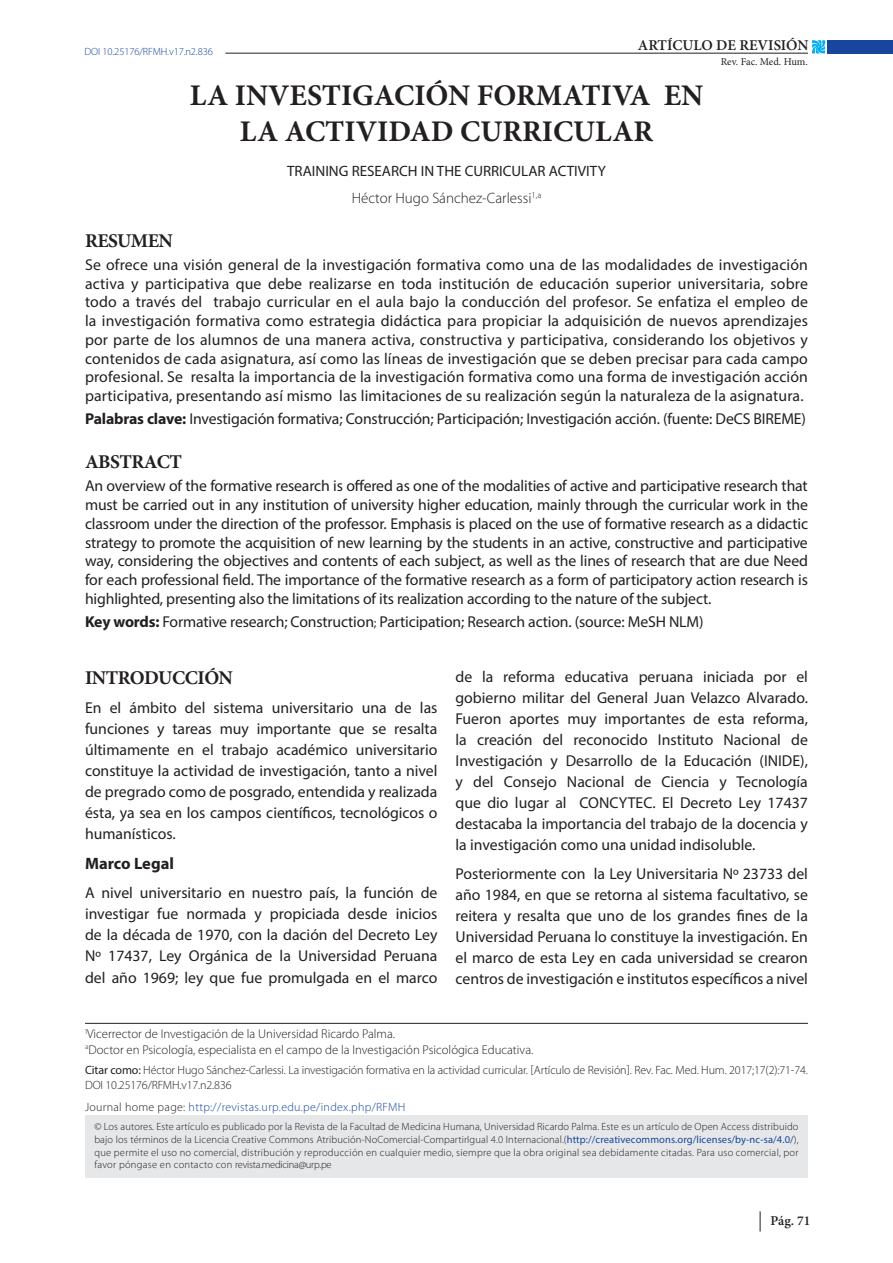
<style>
.page{position:relative;width:893px;height:1263px;background:#fff}
.page>*{position:absolute;margin:0;border:0;box-sizing:border-box;transform-origin:0 0}
.t1{font:700 30px "Minion Pro";color:#231f20}
.PARRAFO_OK{font:700 19.5px "Minion Pro";letter-spacing:-.025em;color:#231f20}
.PARRAFO_OK-2{font:700 16.5px "Myriad Pro";color:#231f20}
.PARRAFO_OK-3{font:15.75px/21px "Myriad Pro";color:#231f20;text-align:justify}
.PARRAFO_6_ABAJO{font:15.75px "Myriad Pro";letter-spacing:-.01em;color:#231f20}
.t2{font:15px "Myriad Pro";color:#231f20}
.t3{font:300 15px "Myriad Pro";color:#231f20}
.t4{font:600 15px "Minion Pro";letter-spacing:-.005em;color:#231f20}
.t5{font:600 13.5px "Minion Pro";color:#231f20}
.t6{font:300 12.75px "Myriad Pro";color:#231f20}
.t7{font:300 12px/14.4px "Myriad Pro";letter-spacing:-.01em;color:#231f20}
.t8{font:300 12px "Myriad Pro";letter-spacing:.025em;color:#18469d}
.t9{font:300 10.5px/12.6px "Myriad Pro";letter-spacing:.025em;color:#231f20;text-align:justify}
.t10{font:300 10.5px "Myriad Pro";letter-spacing:-.01em;color:#18469d}
.t11{font:10.5px "Minion Pro";color:#231f20}
.s1{font-weight:700}
.s2{font-size:12.75px}
.s3{font-weight:400}
.s4{color:#231f20}
.s5{font-weight:400;color:#18469d}
</style>
<div class="page">
<svg style="left:760px;top:1211px;width:1px;height:20px"></svg>
<hr style="left:225px;top:53px;width:583px;height:1px;background:#231f20">
<div style="left:828px;top:40px;width:65px;height:14px;background:#18469d"></div>
<svg style="left:812px;top:40px;width:14px;height:14px"></svg>
<hr style="left:85px;top:1023px;width:723px;height:1px;background:#231f20">
<div style="left:85px;top:1116px;width:723px;height:62px;background:#e6e7e9"></div>
<p class="t10" style="left:85px;top:45px;width:130px">DOI 10.25176/RFMH.v17.n2.836</p>
<p class="t4" style="left:638px;top:35px;width:172px">ARTÍCULO DE REVISIÓN</p>
<p class="t11" style="left:721px;top:54px;width:89px">Rev. Fac. Med. Hum.</p>
<p class="t1" style="left:190px;top:74px;width:515px">LA INVESTIGACIÓN FORMATIVA EN</p>
<p class="t1" style="left:240px;top:110px;width:415px">LA ACTIVIDAD CURRICULAR</p>
<p class="t2" style="left:287px;top:162px;width:320px">TRAINING RESEARCH IN THE CURRICULAR ACTIVITY</p>
<p class="t3" style="left:352px;top:189px;width:191px">Héctor Hugo Sánchez-Carlessi<sup>1,a</sup></p>
<p class="PARRAFO_OK" style="left:85px;top:227px;width:89px">RESUMEN</p>
<p class="PARRAFO_OK-3" style="left:85px;top:255px;width:724px;line-height:18.8px">Se ofrece una visión general de la investigación formativa como una de las modalidades de investigación activa y participativa que debe realizarse en toda institución de educación superior universitaria, sobre todo a través del trabajo curricular en el aula bajo la conducción del profesor. Se enfatiza el empleo de la investigación formativa como estrategia didáctica para propiciar la adquisición de nuevos aprendizajes por parte de los alumnos de una manera activa, constructiva y participativa, considerando los objetivos y contenidos de cada asignatura, así como las líneas de investigación que se deben precisar para cada campo profesional. Se resalta la importancia de la investigación formativa como una forma de investigación acción participativa, presentando así mismo las limitaciones de su realización según la naturaleza de la asignatura.</p>
<p class="PARRAFO_6_ABAJO" style="left:85px;top:409px;width:722px"><span class="s1">Palabras clave:</span> Investigación formativa; Construcción; Participación; Investigación acción. (fuente: DeCS BIREME)</p>
<p class="PARRAFO_OK" style="left:85px;top:448px;width:98px">ABSTRACT</p>
<p class="PARRAFO_OK-3" style="left:85px;top:477px;width:724px;line-height:18.8px">An overview of the formative research is offered as one of the modalities of active and participative research that must be carried out in any institution of university higher education, mainly through the curricular work in the classroom under the direction of the professor. Emphasis is placed on the use of formative research as a didactic strategy to promote the acquisition of new learning by the students in an active, constructive and participative way, considering the objectives and contents of each subject, as well as the lines of research that are due Need for each professional field. The importance of the formative research as a form of participatory action research is highlighted, presenting also the limitations of its realization according to the nature of the subject.</p>
<p class="PARRAFO_OK-3" style="left:85px;top:611px;width:620px"><span class="s1">Key words:</span> Formative research; Construction<span class="s2">;</span> Participation; Research action. (source: MeSH NLM)</p>
<p class="PARRAFO_OK" style="left:85px;top:664px;width:149px">INTRODUCCIÓN</p>
<p class="PARRAFO_OK-3" style="left:85px;top:697px;width:354px">En el ámbito del sistema universitario una de las funciones y tareas muy importante que se resalta últimamente en el trabajo académico universitario constituye la actividad de investigación, tanto a nivel de pregrado como de posgrado, entendida y realizada ésta, ya sea en los campos científicos, tecnológicos o humanísticos.</p>
<p class="PARRAFO_OK-2" style="left:85px;top:853px;width:90px">Marco Legal</p>
<p class="PARRAFO_OK-3" style="left:85px;top:882px;width:354px">A nivel universitario en nuestro país, la función de investigar fue normada y propiciada desde inicios de la década de 1970, con la dación del Decreto Ley Nº 17437, Ley Orgánica de la Universidad Peruana del año 1969; ley que fue promulgada en el marco</p>
<p class="PARRAFO_OK-3" style="left:455px;top:665px;width:354px">de la reforma educativa peruana iniciada por el gobierno militar del General Juan Velazco Alvarado.<br>Fueron aportes muy importantes de esta reforma, la creación del reconocido Instituto Nacional de Investigación y Desarrollo de la Educación (INIDE), y del Consejo Nacional de Ciencia y Tecnología que dio lugar al CONCYTEC. El Decreto Ley 17437 destacaba la importancia del trabajo de la docencia y la investigación como una unidad indisoluble.</p>
<p class="PARRAFO_OK-3" style="left:455px;top:863px;width:354px">Posteriormente con la Ley Universitaria Nº 23733 del año 1984, en que se retorna al sistema facultativo, se reitera y resalta que uno de los grandes fines de la Universidad Peruana lo constituye la investigación. En el marco de esta Ley en cada universidad se crearon centros de investigación e institutos específicos a nivel</p>
<p class="t6" style="left:85px;top:1026px;width:311px"><sup>1</sup>Vicerrector de Investigación de la Universidad Ricardo Palma.</p>
<p class="t6" style="left:85px;top:1042px;width:450px"><sup>a</sup>Doctor en Psicología, especialista en el campo de la Investigación Psicológica Educativa.</p>
<p class="t7" style="left:85px;top:1063px;width:724px"><span class="s3">Citar como:</span> Héctor Hugo Sánchez-Carlessi. La investigación formativa en la actividad curricular. [Artículo de Revisión]. Rev. Fac. Med. Hum. 2017;17(2):71-74.<br>DOI 10.25176/RFMH.v17.n2.836</p>
<p class="t8" style="left:85px;top:1099px;width:322px"><span class="s4">Journal home page:</span> http://revistas.urp.edu.pe/index.php/RFMH</p>
<p class="t9" style="left:94px;top:1120px;width:706px">© Los autores. Este artículo es publicado por la Revista de la Facultad de Medicina Humana, Universidad Ricardo Palma. Este es un artículo de Open Access distribuido bajo los términos de la Licencia Creative Commons Atribución-NoComercial-CompartirIgual 4.0 Internacional.(<span class="s5">http://creativecommons.org/licenses/by-nc-sa/4.0/</span>), que permite el uso no comercial, distribución y reproducción en cualquier medio, siempre que la obra original sea debidamente citadas. Para uso comercial, por favor póngase en contacto con revista.medicina@urp.pe</p>
<p class="t5" style="left:771px;top:1211px;width:41px">Pág. 71</p>
</div>
